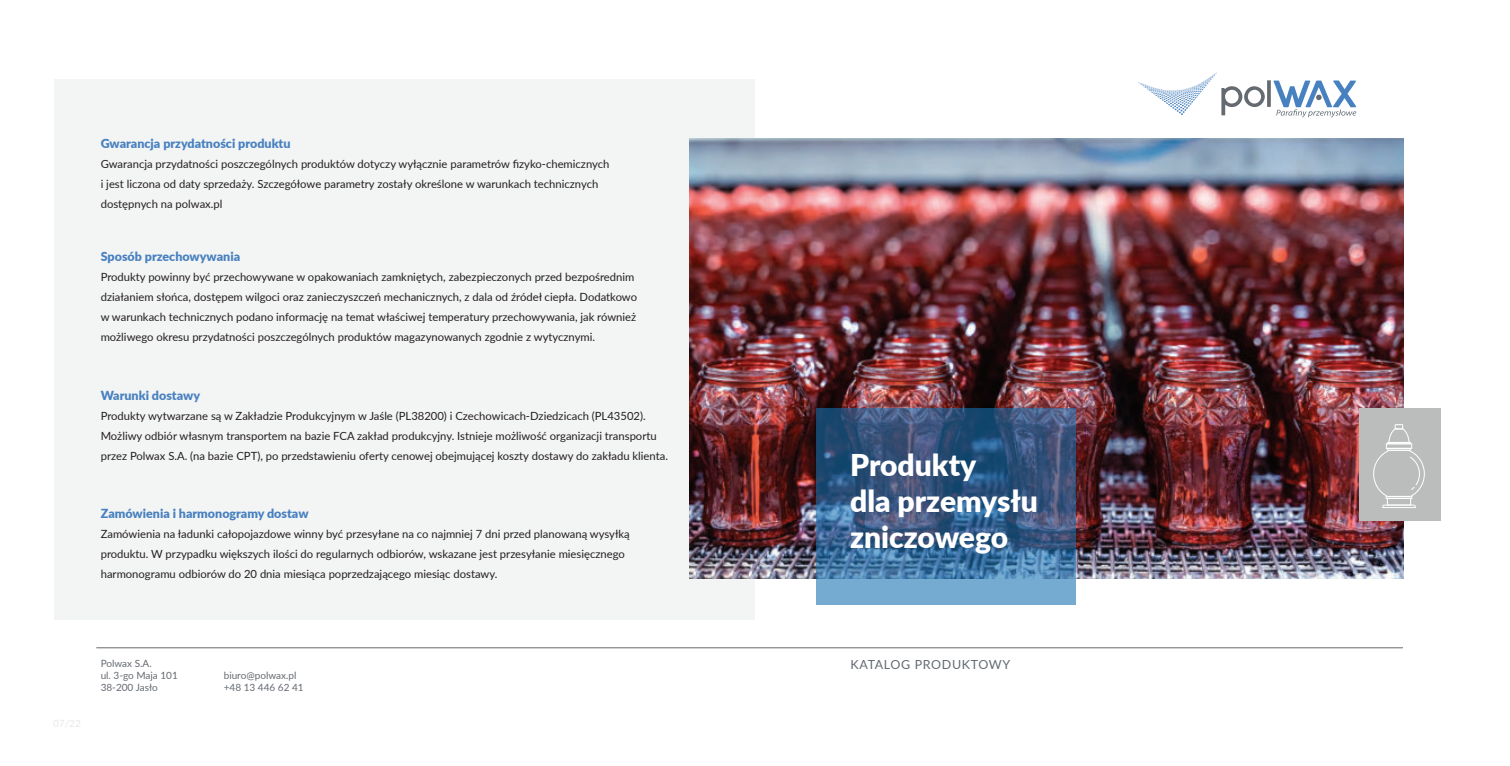
<style>
.page{position:relative;width:1510px;height:766px;background:#fff}
.page>*{position:absolute;margin:0;border:0;box-sizing:border-box;transform-origin:0 0}
.t1{font:900 30px/36px "Lato";color:#fff}
.t2{font:900 12.5px "Lato";color:#4881c0}
.t3{font:12.5px "Lato";letter-spacing:.05em;color:#646a70}
.t4{font:11.25px/20px "Lato";color:#231f20}
.t5{font:10px/12px "Lato";color:#656b71}
</style>
<div class="page">
<div style="left:54px;top:79px;width:701px;height:540px;background:#f3f4f4"></div>
<img style="left:689px;top:139px;width:714px;height:439px">
<svg style="left:1138px;top:72px;width:218px;height:45px"></svg>
<hr style="left:96px;top:647px;width:1307px;height:1px;background:#666968">
<div style="left:1358px;top:408px;width:82px;height:112px;background:#bbbdbd"></div>
<svg style="left:1382px;top:504px;width:34px;height:4px"></svg>
<div style="left:1385px;top:496px;width:27px;height:2px;border:1px solid #fff"></div>
<div style="left:1387px;top:448px;width:23px;height:2px;border:1px solid #fff"></div>
<div style="left:1385px;top:443px;width:27px;height:5px;border:1px solid #fff"></div>
<div style="left:1386px;top:497px;width:25px;height:8px;border:1px solid #fff"></div>
<svg style="left:1373px;top:449px;width:52px;height:48px"></svg>
<svg style="left:1387px;top:424px;width:23px;height:19px"></svg>
<svg style="left:815px;top:408px;width:260px;height:196px"></svg>
<p class="t2" style="left:101px;top:134px;width:191px">Gwarancja przydatności produktu</p>
<p class="t4" style="left:101px;top:154px;width:510px">Gwarancja przydatności poszczególnych produktów dotyczy wyłącznie parametrów fizyko-chemicznych i jest liczona od daty sprzedaży. Szczegółowe parametry zostały określone w warunkach technicznych dostępnych na polwax.pl</p>
<p class="t2" style="left:101px;top:252px;width:141px">Sposób przechowywania</p>
<p class="t4" style="left:101px;top:266px;width:538px">Produkty powinny być przechowywane w opakowaniach zamkniętych, zabezpieczonych przed bezpośrednim działaniem słońca, dostępem wilgoci oraz zanieczyszczeń mechanicznych, z dala od źródeł ciepła. Dodatkowo w warunkach technicznych podano informację na temat właściwej temperatury przechowywania, jak również możliwego okresu przydatności poszczególnych produktów magazynowanych zgodnie z wytycznymi.</p>
<p class="t2" style="left:101px;top:390px;width:101px">Warunki dostawy</p>
<p class="t4" style="left:101px;top:405px;width:569px">Produkty wytwarzane są w Zakładzie Produkcyjnym w Jaśle (PL38200) i Czechowicach-Dziedzicach (PL43502).<br>Możliwy odbiór własnym transportem na bazie FCA zakład produkcyjny. Istnieje możliwość organizacji transportu przez Polwax S.A. (na bazie CPT), po przedstawieniu oferty cenowej obejmującej koszty dostawy do zakładu klienta.</p>
<p class="t2" style="left:101px;top:508px;width:209px">Zamówienia i harmonogramy dostaw</p>
<p class="t4" style="left:101px;top:523px;width:530px">Zamówienia na ładunki całopojazdowe winny być przesyłane na co najmniej 7 dni przed planowaną wysyłką produktu. W przypadku większych ilości do regularnych odbiorów, wskazane jest przesyłanie miesięcznego harmonogramu odbiorów do 20 dnia miesiąca poprzedzającego miesiąc dostawy.</p>
<p class="t5" style="left:101px;top:656px;width:79px">Polwax S.A.<br>ul. 3-go Maja 101<br>38-200 Jasło</p>
<p class="t5" style="left:224px;top:668px;width:81px">biuro@polwax.pl +48 13 446 62 41</p>
<h1 class="t1" style="left:850px;top:449px;width:189px">Produkty<br>dla przemysłu zniczowego</h1>
<p class="t3" style="left:850px;top:657px;width:161px">KATALOG PRODUKTOWY</p>
</div>
